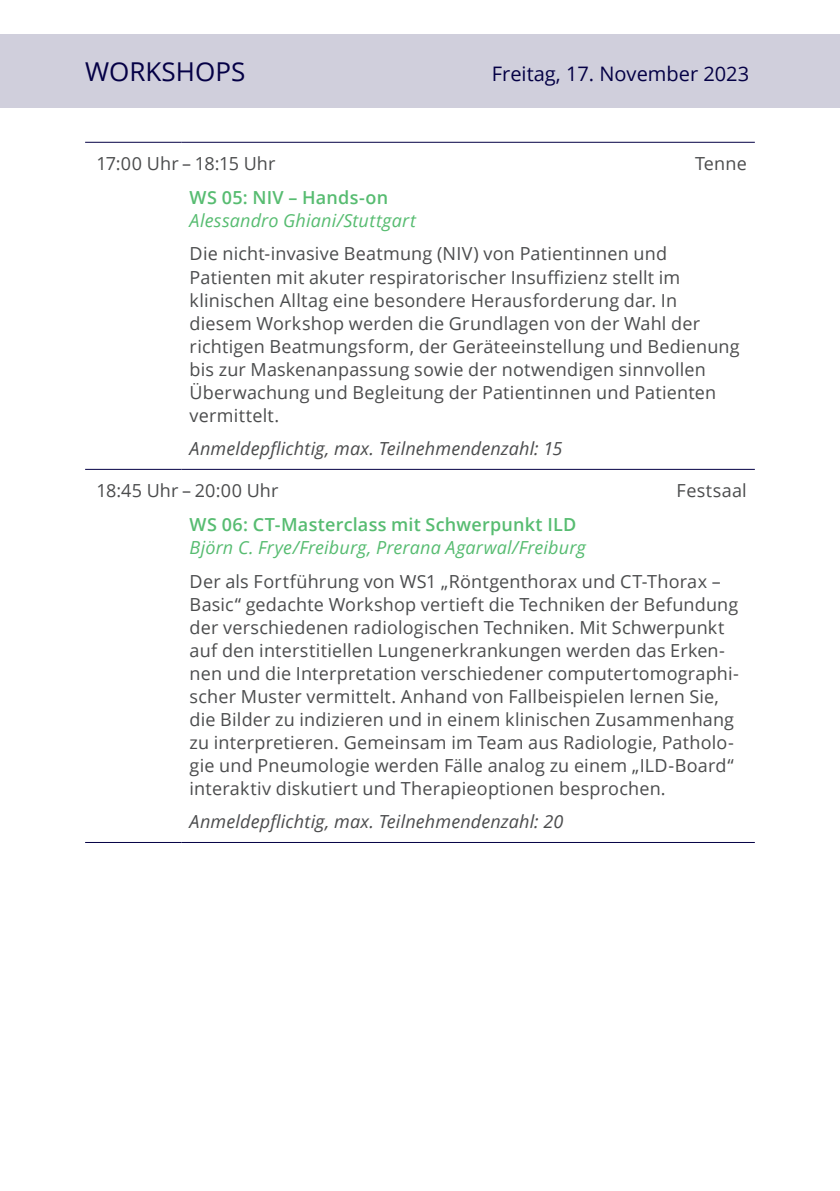
<style>
.page{position:relative;width:840px;height:1191px;background:#fff}
.page>*{position:absolute;margin:0;border:0;box-sizing:border-box;transform-origin:0 0}
.t1{font:26px "Open Sans";color:#040045}
.t2{font:20px "Open Sans";color:#040045}
.t3{font:18px/23px "Open Sans";letter-spacing:.01em;color:#4b4c4d}
.t4{font:italic 18px "Open Sans";letter-spacing:.01em;color:#4b4c4d}
.t5{font:italic 18px "Open Sans";letter-spacing:.01em;color:#57bc71}
.t6{font:600 18px "Open Sans";letter-spacing:.01em;color:#57bc71}
</style>
<div class="page">
<div style="left:0;top:34px;width:839px;height:74px;background:#d0cfdc"></div>
<hr style="left:420px;top:142px;width:334px;height:1px;background:#040045">
<hr style="left:85px;top:142px;width:96px;height:1px;background:#040045">
<hr style="left:181px;top:142px;width:239px;height:1px;background:#040045">
<hr style="left:85px;top:842px;width:96px;height:1px;background:#040045">
<hr style="left:181px;top:842px;width:239px;height:1px;background:#040045">
<hr style="left:420px;top:842px;width:334px;height:1px;background:#040045">
<hr style="left:85px;top:469px;width:96px;height:1px;background:#040045">
<hr style="left:181px;top:469px;width:239px;height:1px;background:#040045">
<hr style="left:420px;top:469px;width:334px;height:1px;background:#040045">
<h1 class="t1" style="left:85px;top:54px;width:162px">WORKSHOPS</h1>
<p class="t2" style="left:491px;top:60px;width:258px">Freitag, 17. November 2023</p>
<p class="t3" style="left:96px;top:152px;width:180px">17:00 Uhr – 18:15 Uhr</p>
<p class="t3" style="left:694px;top:152px;width:53px">Tenne</p>
<p class="t6" style="left:189px;top:185px;width:200px">WS 05: NIV – Hands-on</p>
<p class="t5" style="left:189px;top:208px;width:228px">Alessandro Ghiani/Stuttgart</p>
<p class="t3" style="left:189px;top:242px;width:551px">Die nicht-invasive Beatmung (NIV) von Patientinnen und Patienten mit akuter respiratorischer Insuffizienz stellt im klinischen Alltag eine besondere Herausforderung dar. In diesem Workshop werden die Grundlagen von der Wahl der richtigen Beatmungsform, der Geräteeinstellung und Bedienung bis zur Maskenanpassung sowie der notwendigen sinnvollen Überwachung und Begleitung der Patientinnen und Patienten vermittelt.</p>
<p class="t4" style="left:189px;top:436px;width:374px">Anmeldepflichtig, max. Teilnehmendenzahl: 15</p>
<p class="t3" style="left:96px;top:479px;width:183px">18:45 Uhr – 20:00 Uhr</p>
<p class="t3" style="left:676px;top:479px;width:72px">Festsaal</p>
<p class="t6" style="left:189px;top:512px;width:388px">WS 06: CT-Masterclass mit Schwerpunkt ILD</p>
<p class="t5" style="left:189px;top:535px;width:397px">Björn C. Frye/Freiburg, Prerana Agarwal/Freiburg</p>
<p class="t3" style="left:189px;top:569px;width:550px">Der als Fortführung von WS1 „Röntgenthorax und CT-Thorax – Basic“ gedachte Workshop vertieft die Techniken der Befundung der verschiedenen radiologischen Techniken. Mit Schwerpunkt auf den interstitiellen Lungenerkrankungen werden das Erken&shy;nen und die Interpretation verschiedener computertomographi&shy;scher Muster vermittelt. Anhand von Fallbeispielen lernen Sie, die Bilder zu indizieren und in einem klinischen Zusammenhang zu interpretieren. Gemeinsam im Team aus Radiologie, Patholo&shy;gie und Pneumologie werden Fälle analog zu einem „ILD-Board“ interaktiv diskutiert und Therapieoptionen besprochen.</p>
<p class="t4" style="left:189px;top:809px;width:375px">Anmeldepflichtig, max. Teilnehmendenzahl: 20</p>
</div>
